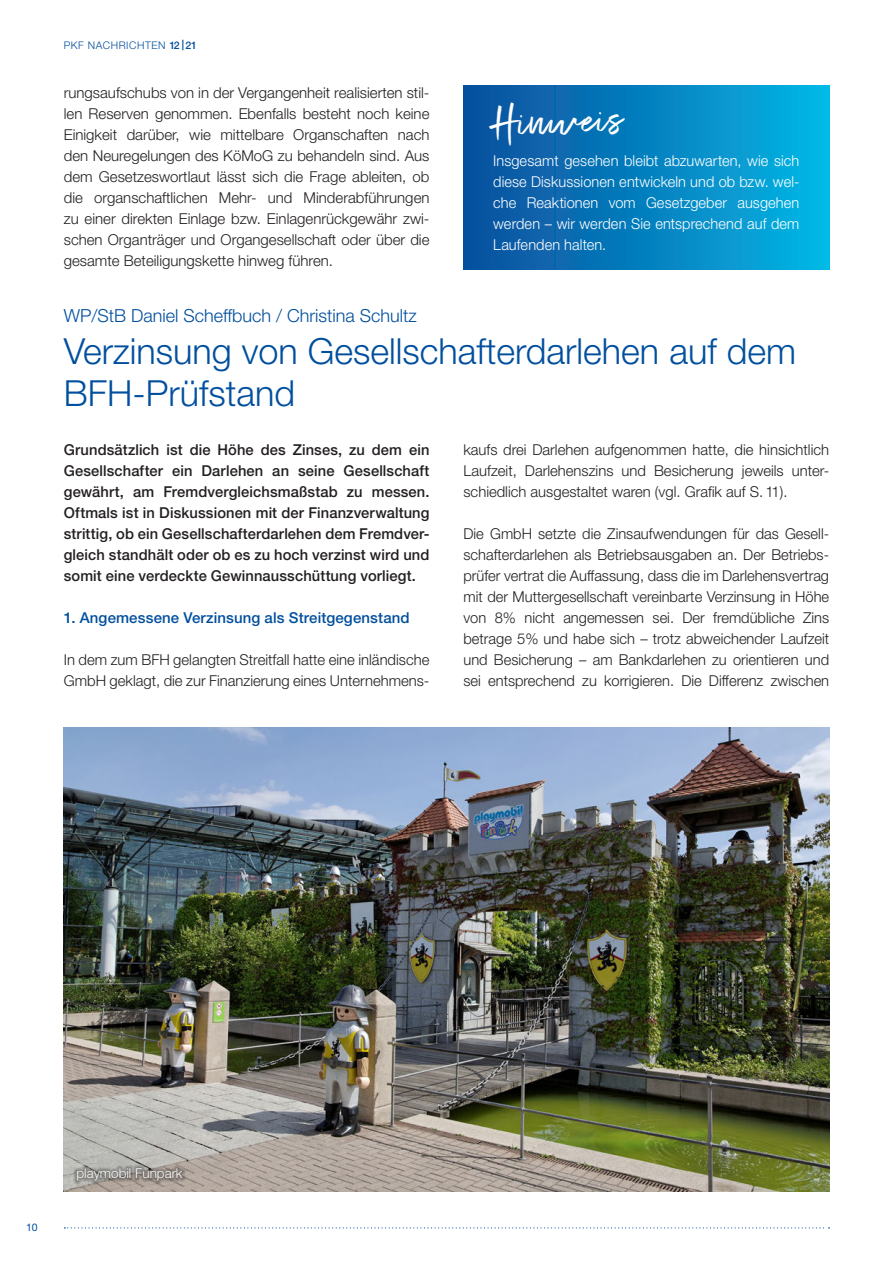
<style>
.page{position:relative;width:893px;height:1263px;background:#fff}
.page>*{position:absolute;margin:0;border:0;box-sizing:border-box;transform-origin:0 0}
.Empfehlung{font:46.5px "Exceptional";color:#fff}
.t1{font:300 36px/42px "Helvetica Neue LT";color:#014f9e}
.t2{font:300 18px "Helvetica Neue LT";color:#014f9e}
.Copy_Fließtext{font:300 15px/21px "Helvetica Neue LT";color:#231f20;text-align:justify}
.Copy_Fließtext-2{font:500 15px/21px "Helvetica Neue LT";letter-spacing:.005em;color:#231f20;text-align:justify}
.t3{font:300 15px/21px "Helvetica Neue LT";letter-spacing:.01em;color:#fff;text-align:justify}
.Zwischentitel{font:500 15px "Helvetica Neue LT";letter-spacing:.01em;color:#014f9e}
.t4{font:300 13.5px "Helvetica Neue LT";color:#fff}
.t5{font:300 10.5px "Helvetica Neue LT";letter-spacing:.05em;color:#014f9e}
.t6{font:10.5px "Helvetica Neue LT";color:#014f9e}
.s1{font-weight:500}
</style>
<div class="page">
<img style="left:64px;top:728px;width:765px;height:463px">
<svg style="left:64px;top:1227px;width:766px;height:1px"></svg>
<div style="left:73px;top:1165px;width:114px;height:20px;background:#231f20;opacity:.9"></div>
<div style="left:463px;top:85px;width:366px;height:184px;background:linear-gradient(to right,#0a4c9b,#03b6e5)"></div>
<p class="t5" style="left:64px;top:39px;width:135px">PKF NACHRICHTEN <span class="s1">12 |21</span></p>
<p class="Copy_Fließtext" style="left:64px;top:81px;width:367px">rungsaufschubs von in der Vergangenheit realisierten stil&shy;len Reserven genommen. Ebenfalls besteht noch keine Einigkeit darüber, wie mittelbare Organschaften nach den Neuregelungen des KöMoG zu behandeln sind. Aus dem Gesetzeswortlaut lässt sich die Frage ableiten, ob die organschaftlichen Mehr- und Minderabführungen zu einer direkten Einlage bzw. Einlagenrückgewähr zwi&shy;schen Organträger und Organgesellschaft oder über die gesamte Beteiligungskette hinweg führen.</p>
<p class="Empfehlung" style="left:493px;top:89px;width:131px;rotate:-2deg">Hinweis</p>
<p class="t3" style="left:493px;top:150px;width:308px">Insgesamt gesehen bleibt abzuwarten, wie sich diese Diskussionen entwickeln und ob bzw. wel&shy;che Reaktionen vom Gesetzgeber ausgehen werden – wir werden Sie entsprechend auf dem Laufenden halten.</p>
<p class="t2" style="left:64px;top:304px;width:355px">WP/StB Daniel Scheffbuch / Christina Schultz</p>
<p class="t1" style="left:64px;top:329px;width:734px">Verzinsung von Gesellschafterdarlehen auf dem<br>BFH-Prüfstand</p>
<p class="Copy_Fließtext-2" style="left:64px;top:439px;width:367px">Grundsätzlich ist die Höhe des Zinses, zu dem ein Gesellschafter ein Darlehen an seine Gesellschaft gewährt, am Fremdvergleichsmaßstab zu messen.<br>Oftmals ist in Diskussionen mit der Finanzverwaltung strittig, ob ein Gesellschafterdarlehen dem Fremdver&shy;gleich standhält oder ob es zu hoch verzinst wird und somit eine verdeckte Gewinnausschüttung vorliegt.</p>
<p class="Zwischentitel" style="left:64px;top:608px;width:348px">1. Angemessene Verzinsung als Streitgegenstand</p>
<p class="Copy_Fließtext" style="left:64px;top:648px;width:367px">In dem zum BFH gelangten Streitfall hatte eine inländische<br>GmbH geklagt, die zur Finanzierung eines Unternehmens-</p>
<p class="Copy_Fließtext" style="left:464px;top:438px;width:367px">kaufs drei Darlehen aufgenommen hatte, die hinsichtlich Laufzeit, Darlehenszins und Besicherung jeweils unter&shy;schiedlich ausgestaltet waren (vgl. Grafik auf S. 11).</p>
<p class="Copy_Fließtext" style="left:464px;top:522px;width:367px">Die GmbH setzte die Zinsaufwendungen für das Gesell&shy;schafterdarlehen als Betriebsausgaben an. Der Betriebs&shy;prüfer vertrat die Auffassung, dass die im Darlehensvertrag mit der Muttergesellschaft vereinbarte Verzinsung in Höhe von 8% nicht angemessen sei. Der fremdübliche Zins betrage 5% und habe sich – trotz abweichender Laufzeit und Besicherung – am Bankdarlehen zu orientieren und sei entsprechend zu korrigieren. Die Differenz zwischen</p>
<p class="t6" style="left:26px;top:1221px;width:13px">10</p>
<p class="t4" style="left:76px;top:1165px;width:108px">playmobil Funpark</p>
</div>
